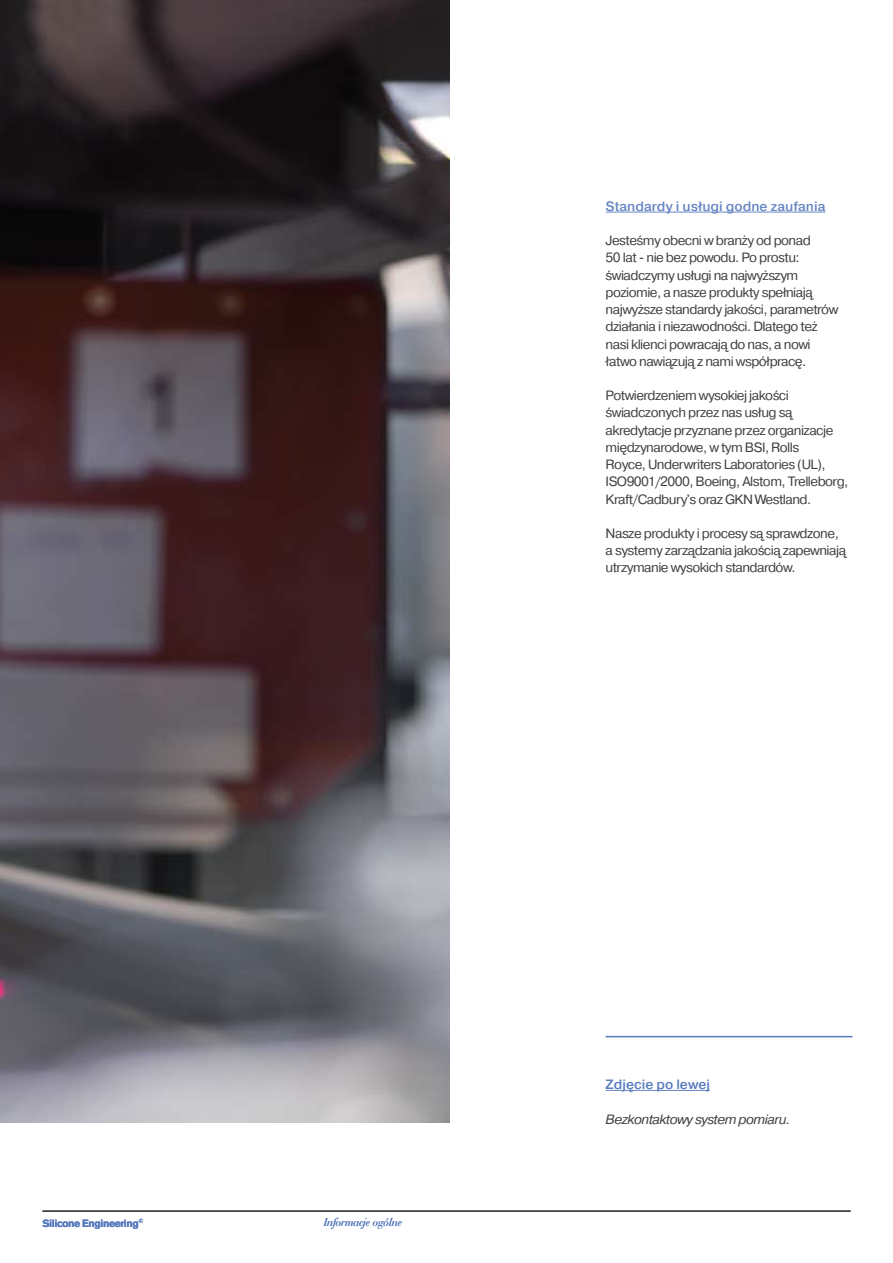
<style>
.page{position:relative;width:893px;height:1263px;background:#fff}
.page>*{position:absolute;margin:0;border:0;box-sizing:border-box;transform-origin:0 0}
.t1{font:13.5px/17.2px "Pragmatica Book E";letter-spacing:-.04em;color:#414142}
.t2{font:13.5px "Pragmatica Medium E";color:#6685c3}
.t3{font:italic 13.5px "Pragmatica";letter-spacing:-.04em;color:#414142}
.t4{font:13.5px "Pragmatica Medium E";color:#587bbd}
.t5{font:italic 12px "Bauer Bodoni BT";color:#587bbd}
.t6{font:700 10.5px "Akzidenz Grotesk BE";letter-spacing:-.04em;color:#587bbd}
</style>
<div class="page">
<img style="left:0;top:0;width:449px;height:1123px">
<hr style="left:606px;top:212px;width:219px;height:1px;background:#6685c3">
<hr style="left:606px;top:1090px;width:104px;height:1px;background:#6685c3">
<hr style="left:43px;top:1210px;width:808px;height:2px;background:#414142">
<hr style="left:606px;top:1036px;width:246px;height:1px;background:#587bbd">
<p class="t6" style="left:43px;top:1217px;width:103px">Silicone Engineering<sup>©</sup></p>
<p class="t5" style="left:324px;top:1215px;width:80px">Informacje ogólne</p>
<p class="t2" style="left:606px;top:198px;width:221px">Standardy i usługi godne zaufania</p>
<p class="t1" style="left:606px;top:232px;width:234px">Jesteśmy obecni w branży od ponad<br>50 lat - nie bez powodu. Po prostu: świadczymy usługi na najwyższym poziomie, a nasze produkty spełniają najwyższe standardy jakości, parametrów działania i niezawodności. Dlatego też nasi klienci powracają do nas, a nowi łatwo nawiązują z nami współpracę.</p>
<p class="t1" style="left:606px;top:387px;width:244px">Potwierdzeniem wysokiej jakości świadczonych przez nas usług są akredytacje przyznane przez organizacje międzynarodowe, w tym BSI, Rolls<br>Royce, Underwriters Laboratories (UL), ISO9001/2000, Boeing, Alstom, Trelleborg, Kraft/Cadbury's oraz GKN Westland.</p>
<p class="t1" style="left:606px;top:525px;width:242px">Nasze produkty i procesy są sprawdzone, a systemy zarządzania jakością zapewniają utrzymanie wysokich standardów.</p>
<p class="t4" style="left:606px;top:1077px;width:106px">Zdjęcie po lewej</p>
<p class="t3" style="left:606px;top:1110px;width:186px">Bezkontaktowy system pomiaru.</p>
</div>
